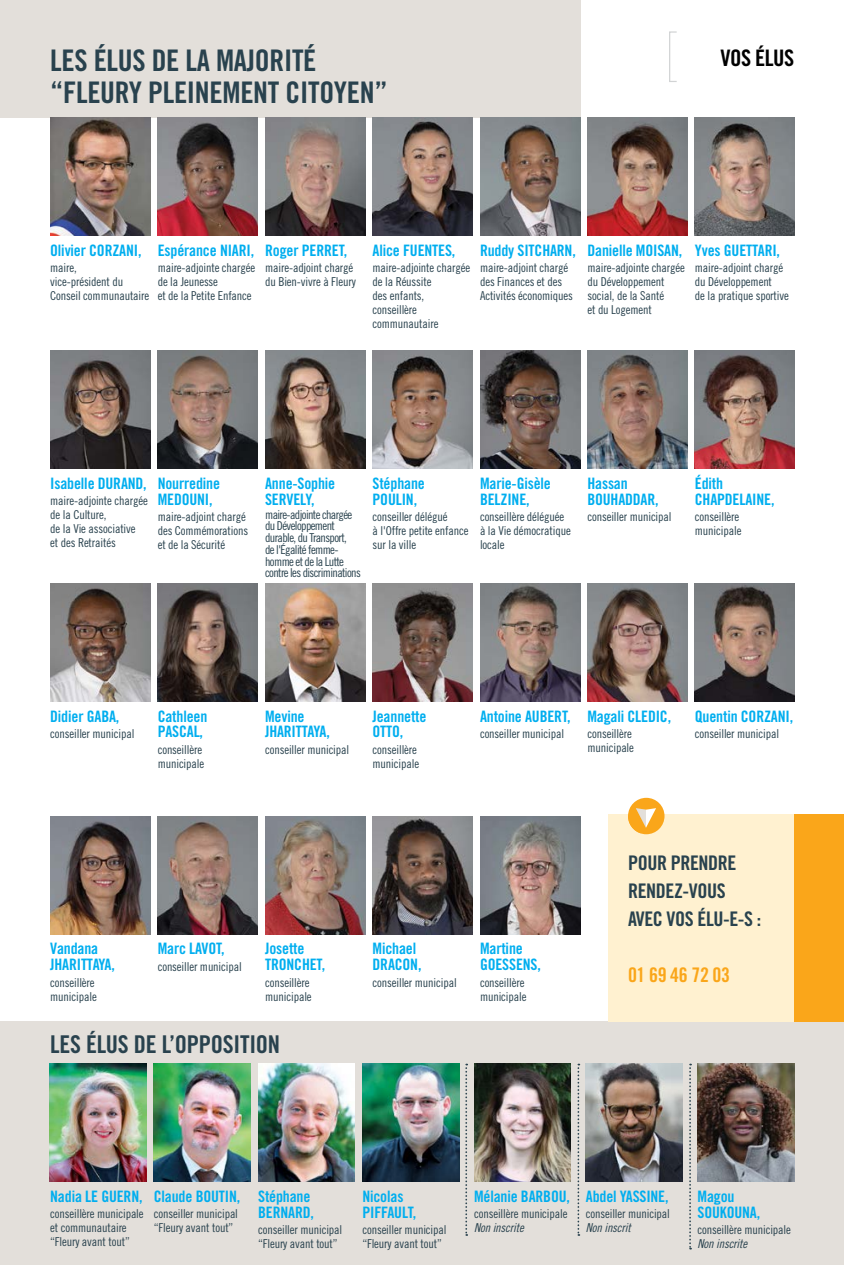
<style>
.page{position:relative;width:844px;height:1265px;background:#fff}
.page>*{position:absolute;margin:0;border:0;box-sizing:border-box;transform-origin:0 0}
.t1{font:29.75px/31.5px "Trade Gothic LT Std Bd Cn 20";letter-spacing:-.01em;color:#29424e}
.t2{font:24.5px "Trade Gothic LT Std Bd Cn 20";letter-spacing:-.01em;color:#29424e}
.t3{font:22.75px "Trade Gothic LT Std Bd Cn 20";letter-spacing:-.02em;color:#000}
.t4{font:20.12px/28px "Trade Gothic LT Std Bd Cn 20";letter-spacing:-.02em;color:#29424e}
.t5{font:20.12px "Trade Gothic LT Std Bd Cn 20";letter-spacing:-.02em;color:#faa61a}
.t6{font:15.75px/15.8px "Trade Gothic LT Std Bd Cn 20";letter-spacing:-.01em;color:#00aeef}
.t7{font:12.25px/14px "Trade Gothic LT Std Cn 18";letter-spacing:-.01em;color:#29424e}
.t8{font:12.25px/11.7px "Trade Gothic LT Std Cn 18";letter-spacing:-.05em;color:#29424e}
.t9{font:12.25px "Trade Gothic LT Std Cn 18 Obl";letter-spacing:-.01em;color:#29424e}
</style>
<div class="page">
<div style="left:0;top:0;width:580px;height:118px;background:#e3dfda"></div>
<div style="left:0;top:1022px;width:843px;height:243px;background:#e3dfda"></div>
<div style="left:608px;top:815px;width:186px;height:207px;background:#fff1d0"></div>
<div style="left:628px;top:798px;width:36px;height:36px;background:#faa61a;border-radius:50%"></div>
<svg style="left:628px;top:808px;width:28px;height:25px"></svg>
<div style="left:794px;top:815px;width:49px;height:207px;background:#faa61a"></div>
<img style="left:50px;top:118px;width:100px;height:118px">
<img style="left:50px;top:350px;width:100px;height:119px">
<img style="left:50px;top:583px;width:100px;height:119px">
<img style="left:50px;top:816px;width:100px;height:118px">
<img style="left:265px;top:118px;width:100px;height:118px">
<img style="left:265px;top:350px;width:100px;height:119px">
<img style="left:265px;top:583px;width:100px;height:119px">
<img style="left:265px;top:816px;width:100px;height:118px">
<img style="left:480px;top:118px;width:100px;height:118px">
<img style="left:480px;top:350px;width:100px;height:119px">
<img style="left:480px;top:583px;width:100px;height:119px">
<img style="left:480px;top:816px;width:100px;height:118px">
<img style="left:694px;top:118px;width:100px;height:118px">
<img style="left:694px;top:350px;width:100px;height:119px">
<img style="left:694px;top:583px;width:100px;height:119px">
<img style="left:158px;top:118px;width:100px;height:118px">
<img style="left:158px;top:350px;width:100px;height:119px">
<img style="left:158px;top:583px;width:100px;height:119px">
<img style="left:158px;top:816px;width:100px;height:118px">
<img style="left:372px;top:118px;width:100px;height:118px">
<img style="left:372px;top:350px;width:100px;height:119px">
<img style="left:372px;top:583px;width:100px;height:119px">
<img style="left:372px;top:816px;width:100px;height:118px">
<img style="left:587px;top:118px;width:100px;height:118px">
<img style="left:587px;top:350px;width:100px;height:119px">
<img style="left:587px;top:583px;width:100px;height:119px">
<div style="left:669px;top:31px;width:8px;height:51px;border:1px solid #d1d3d4"></div>
<img style="left:50px;top:1064px;width:96px;height:118px">
<img style="left:258px;top:1064px;width:97px;height:118px">
<img style="left:154px;top:1064px;width:97px;height:118px">
<img style="left:362px;top:1064px;width:97px;height:118px">
<img style="left:474px;top:1064px;width:96px;height:118px">
<img style="left:697px;top:1064px;width:97px;height:118px">
<img style="left:585px;top:1064px;width:97px;height:118px">
<svg style="left:577px;top:1064px;width:2px;height:172px"></svg>
<svg style="left:465px;top:1064px;width:2px;height:172px"></svg>
<svg style="left:689px;top:1064px;width:2px;height:185px"></svg>
<h1 class="t1" style="left:50px;top:45px;width:339px">Les élus de la majorité “fleury pleinement citoyen”</h1>
<h3 class="t3" style="left:720px;top:44px;width:75px">vos élus</h3>
<p class="t6" style="left:50px;top:242px;width:93px">Olivier CORZANI,</p>
<p class="t7" style="left:50px;top:261px;width:100px">maire,<br>vice-président du<br>Conseil communautaire</p>
<p class="t6" style="left:158px;top:242px;width:98px">Espérance NIARI,</p>
<p class="t7" style="left:158px;top:261px;width:99px">maire-adjointe chargée de la Jeunesse<br>et de la Petite Enfance</p>
<p class="t6" style="left:265px;top:242px;width:53px">Roger PERRET</p>
<p class="t6" style="left:344px;top:242px;width:5px">,</p>
<p class="t7" style="left:265px;top:261px;width:92px">maire-adjoint chargé du Bien-vivre à Fleury</p>
<p class="t6" style="left:372px;top:242px;width:46px">Alice FUENTES</p>
<p class="t6" style="left:452px;top:242px;width:5px">,</p>
<p class="t7" style="left:372px;top:261px;width:99px">maire-adjointe chargée de la Réussite<br>des enfants, conseillère communautaire</p>
<p class="t6" style="left:480px;top:242px;width:97px">Ruddy SITCHARN,</p>
<p class="t7" style="left:480px;top:261px;width:94px">maire-adjoint chargé des Finances et des<br>Activités économiques</p>
<p class="t6" style="left:587px;top:242px;width:96px">Danielle MOISAN,</p>
<p class="t7" style="left:587px;top:261px;width:99px">maire-adjointe chargée du Développement social, de la Santé<br>et du Logement</p>
<p class="t6" style="left:694px;top:242px;width:37px">Yves GUETT</p>
<p class="t6" style="left:757px;top:242px;width:24px">ARI,</p>
<p class="t7" style="left:694px;top:261px;width:95px">maire-adjoint chargé du Développement<br>de la pratique sportive</p>
<p class="t6" style="left:50px;top:475px;width:98px">Isabelle DURAND,</p>
<p class="t7" style="left:50px;top:494px;width:99px">maire-adjointe chargée de la Culture,<br>de la Vie associative<br>et des Retraités</p>
<p class="t6" style="left:158px;top:475px;width:64px">Nourredine<br>MEDOUNI,</p>
<p class="t7" style="left:158px;top:510px;width:92px">maire-adjoint chargé des Commémorations et de la Sécurité</p>
<p class="t6" style="left:265px;top:475px;width:72px">Anne-Sophie<br>SERVELY,</p>
<p class="t8" style="left:265px;top:508px;width:97px">maire-adjointe chargée du Développement durable, du Transport,<br>de l'Égalité femme&shy;homme et de la Lutte contre les discriminations</p>
<p class="t6" style="left:372px;top:475px;width:54px">Stéphane<br>POULIN,</p>
<p class="t7" style="left:372px;top:510px;width:97px">conseiller délégué<br>à l'Offre petite enfance sur la ville</p>
<p class="t6" style="left:480px;top:475px;width:72px">Marie-Gisèle<br>BELZINE,</p>
<p class="t7" style="left:480px;top:510px;width:92px">conseillère déléguée à la Vie démocratique locale</p>
<p class="t6" style="left:587px;top:475px;width:42px">Hassan<br>BOUH</p>
<p class="t6" style="left:618px;top:491px;width:42px">ADDAR,</p>
<p class="t7" style="left:587px;top:510px;width:86px">conseiller municipal</p>
<p class="t6" style="left:694px;top:475px;width:81px">Édith<br>Chapdelaine,</p>
<p class="t7" style="left:694px;top:510px;width:48px">conseillère municipale</p>
<p class="t6" style="left:50px;top:708px;width:71px">Didier GABA,</p>
<p class="t7" style="left:50px;top:727px;width:86px">conseiller municipal</p>
<p class="t6" style="left:158px;top:708px;width:51px">Cathleen<br>PASCAL,</p>
<p class="t7" style="left:158px;top:742px;width:48px">conseillère municipale</p>
<p class="t6" style="left:265px;top:708px;width:66px">Mevine<br>JHARITTAYA,</p>
<p class="t7" style="left:265px;top:742px;width:86px">conseiller municipal</p>
<p class="t6" style="left:372px;top:708px;width:55px">Jeannette<br>OTTO</p>
<p class="t6" style="left:400px;top:724px;width:5px">,</p>
<p class="t7" style="left:372px;top:742px;width:48px">conseillère municipale</p>
<p class="t6" style="left:480px;top:708px;width:60px">Antoine AUBERT</p>
<p class="t6" style="left:567px;top:708px;width:5px">,</p>
<p class="t7" style="left:480px;top:727px;width:86px">conseiller municipal</p>
<p class="t6" style="left:587px;top:708px;width:85px">Magali CLEDIC,</p>
<p class="t7" style="left:587px;top:727px;width:48px">conseillère municipale</p>
<p class="t6" style="left:694px;top:708px;width:100px">Quentin CORZANI,</p>
<p class="t7" style="left:694px;top:727px;width:86px">conseiller municipal</p>
<p class="t6" style="left:50px;top:941px;width:66px">Vandana<br>JHARITTAYA,</p>
<p class="t7" style="left:50px;top:975px;width:48px">conseillère municipale</p>
<p class="t6" style="left:158px;top:941px;width:68px">Marc LAVOT,</p>
<p class="t7" style="left:158px;top:959px;width:86px">conseiller municipal</p>
<p class="t6" style="left:265px;top:941px;width:41px">Josette<br>TRON</p>
<p class="t6" style="left:294px;top:957px;width:32px">CHET,</p>
<p class="t7" style="left:265px;top:975px;width:48px">conseillère municipale</p>
<h2 class="t2" style="left:50px;top:1029px;width:231px">Les élus de l’opposition</h2>
<p class="t6" style="left:372px;top:941px;width:50px">Michael<br>DRACON,</p>
<p class="t7" style="left:372px;top:975px;width:86px">conseiller municipal</p>
<p class="t6" style="left:480px;top:941px;width:44px">Martine<br>GOESSENS</p>
<p class="t6" style="left:537px;top:957px;width:5px">,</p>
<p class="t7" style="left:480px;top:975px;width:48px">conseillère municipale</p>
<h3 class="t4" style="left:628px;top:849px;width:135px">pour prendre rendez-vous<br>AVEC VOS élu-e-s :</h3>
<h3 class="t5" style="left:628px;top:963px;width:103px">01 69 46 72 03</h3>
<p class="t6" style="left:50px;top:1188px;width:60px">Nadia LE GUERN</p>
<p class="t6" style="left:139px;top:1188px;width:5px">,</p>
<p class="t7" style="left:50px;top:1207px;width:95px">conseillère municipale et communautaire “Fleury avant tout”</p>
<p class="t6" style="left:154px;top:1188px;width:50px">Claude BOUT</p>
<p class="t6" style="left:225px;top:1188px;width:17px">IN,</p>
<p class="t7" style="left:154px;top:1207px;width:86px">conseiller municipal “Fleury avant tout”</p>
<p class="t6" style="left:258px;top:1188px;width:54px">Stéphane<br>BERN</p>
<p class="t6" style="left:288px;top:1204px;width:27px">ARD,</p>
<p class="t7" style="left:258px;top:1223px;width:86px">conseiller municipal “Fleury avant tout”</p>
<p class="t6" style="left:362px;top:1188px;width:55px">Nicolas<br>PIFFAULT,</p>
<p class="t7" style="left:362px;top:1223px;width:86px">conseiller municipal “Fleury avant tout”</p>
<p class="t6" style="left:474px;top:1188px;width:70px">Mélanie BARBOU</p>
<p class="t6" style="left:566px;top:1188px;width:5px">,</p>
<p class="t7" style="left:474px;top:1207px;width:95px">conseillère municipale</p>
<p class="t9" style="left:474px;top:1221px;width:51px">Non inscrite</p>
<p class="t6" style="left:585px;top:1188px;width:84px">Abdel YASSINE,</p>
<p class="t7" style="left:585px;top:1207px;width:86px">conseiller municipal</p>
<p class="t9" style="left:585px;top:1221px;width:47px">Non inscrit</p>
<p class="t6" style="left:697px;top:1188px;width:38px">Magou<br>SOUKOUN</p>
<p class="t6" style="left:749px;top:1204px;width:12px">A,</p>
<p class="t7" style="left:697px;top:1223px;width:95px">conseillère municipale</p>
<p class="t9" style="left:697px;top:1237px;width:51px">Non inscrite</p>
</div>
